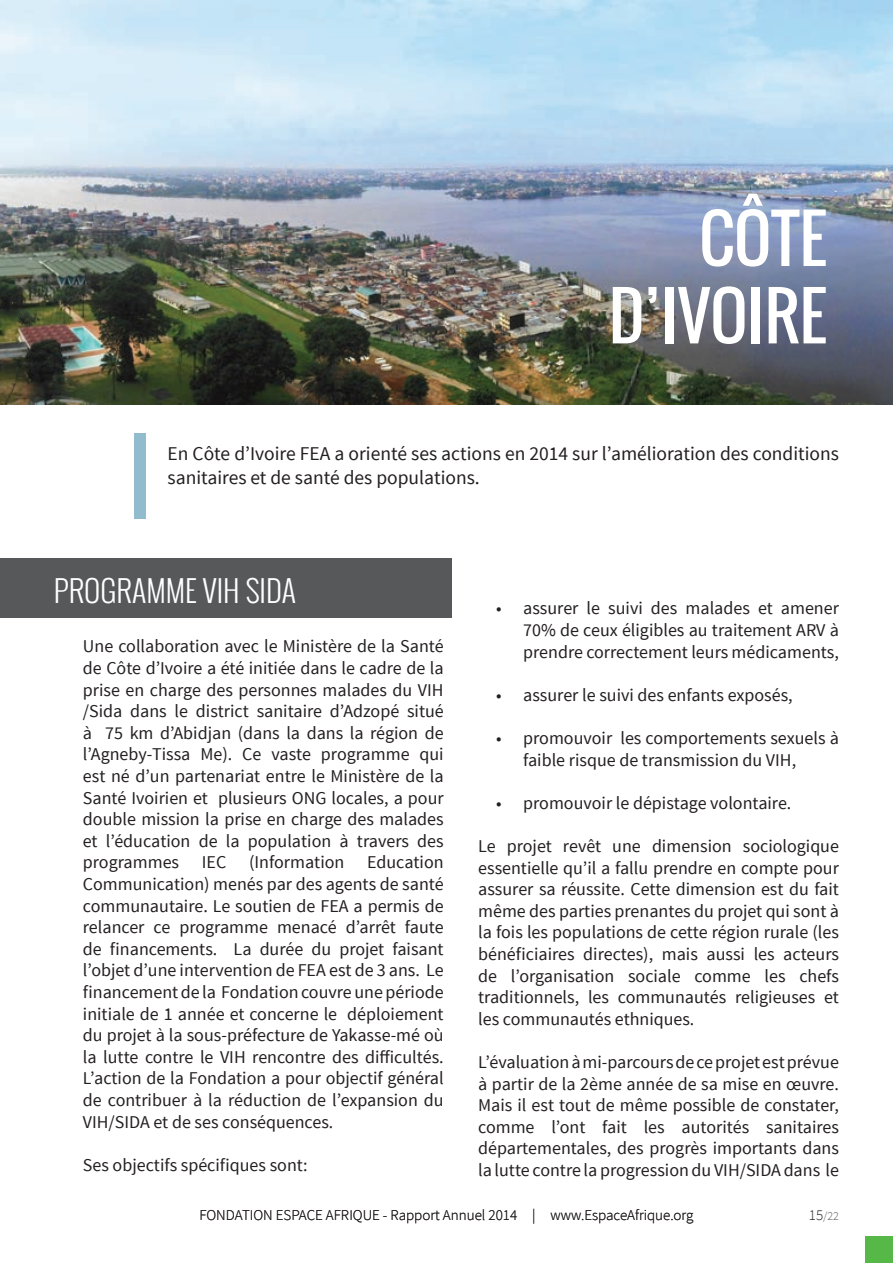
<style>
.page{position:relative;width:893px;height:1263px;background:#fff}
.page>*{position:absolute;margin:0;border:0;box-sizing:border-box;transform-origin:0 0}
.t1{font:64.5px/77.4px "Oswald";color:#fff;text-align:right}
.t2{font:300 30px "Oswald";color:#fff}
.t3{font:19.5px/23.4px "Source Sans Pro";color:#231f20}
.t4{font:18px/21.6px "Source Sans Pro";color:#231f20;text-align:justify}
.t5{font:300 15px "Source Sans Pro";color:#231f20}
.t6{font:300 12px "Source Sans Pro";color:#57585a}
.s1{font-size:15px;color:#231f20}
</style>
<div class="page">
<div style="left:866px;top:1236px;width:27px;height:27px;background:#56b947"></div>
<img style="left:0;top:0;width:893px;height:404px">
<div style="left:0;top:558px;width:452px;height:59px;background:#57585a"></div>
<div style="left:135px;top:433px;width:11px;height:86px;background:#93bbce"></div>
<h1 class="t1" style="left:609px;top:199px;width:219px">CÔTE<br>D’IVOIRE</h1>
<p class="t3" style="left:168px;top:442px;width:673px">En Côte d’Ivoire FEA a orienté ses actions en 2014 sur l’amélioration des conditions sanitaires et de santé des populations.</p>
<h2 class="t2" style="left:54px;top:568px;width:244px">PROGRAMME VIH SIDA</h2>
<p class="t4" style="left:83px;top:636px;width:362px">Une collaboration avec le Ministère de la Santé de Côte d’Ivoire a été initiée dans le cadre de la prise en charge des personnes malades du VIH /Sida dans le district sanitaire d’Adzopé situé à 75 km d’Abidjan (dans la dans la région de l’Agneby-Tissa Me). Ce vaste programme qui est né d’un partenariat entre le Ministère de la Santé Ivoirien et plusieurs ONG locales, a pour double mission la prise en charge des malades et l’éducation de la population à travers des programmes</p>
<p class="t4" style="left:202px;top:852px;width:26px">IEC</p>
<p class="t4" style="left:249px;top:852px;width:97px">(Information</p>
<p class="t4" style="left:83px;top:852px;width:362px;text-indent:284px">Education Communication) menés par des agents de santé communautaire. Le soutien de FEA a permis de relancer ce programme menacé d’arrêt faute de financements. La durée du projet faisant l’objet d’une intervention de FEA est de 3 ans. Le financement de la Fondation couvre une période initiale de 1 année et concerne le déploiement du projet à la sous-préfecture de Yakasse-mé où la lutte contre le VIH rencontre des difficultés.<br>L’action de la Fondation a pour objectif général de contribuer à la réduction de l’expansion du VIH/SIDA et de ses conséquences.</p>
<p class="t4" style="left:83px;top:1154px;width:226px">Ses objectifs spécifiques sont:</p>
<p class="t4" style="left:523px;top:598px;width:317px;text-indent:-27px">• assurer le suivi des malades et amener 70% de ceux éligibles au traitement ARV à prendre correctement leurs médicaments,</p>
<p class="t4" style="left:496px;top:684px;width:298px">• assurer le suivi des enfants exposés,</p>
<p class="t4" style="left:523px;top:727px;width:317px;text-indent:-27px">• promouvoir les comportements sexuels à faible risque de transmission du VIH,</p>
<p class="t4" style="left:496px;top:792px;width:297px">• promouvoir le dépistage volontaire.</p>
<p class="t4" style="left:478px;top:835px;width:362px">Le projet revêt une dimension sociologique essentielle qu’il a fallu prendre en compte pour assurer sa réussite. Cette dimension est du fait même des parties prenantes du projet qui sont à la fois les populations de cette région rurale (les bénéficiaires directes), mais aussi les acteurs de l’organisation sociale comme les chefs traditionnels, les communautés religieuses et les communautés ethniques.</p>
<p class="t4" style="left:478px;top:1051px;width:362px">L’évaluation à mi-parcours de ce projet est prévue à partir de la 2ème année de sa mise en œuvre.<br>Mais il est tout de même possible de constater, comme l’ont fait les autorités sanitaires départementales, des progrès importants dans la lutte contre la progression du VIH/SIDA dans le</p>
<p class="t5" style="left:200px;top:1206px;width:495px">FONDATION ESPACE AFRIQUE - Rapport Annuel 2014 | www.EspaceAfrique.org</p>
<p class="t6" style="left:809px;top:1209px;width:32px"><span class="s1">15</span>/22</p>
</div>
